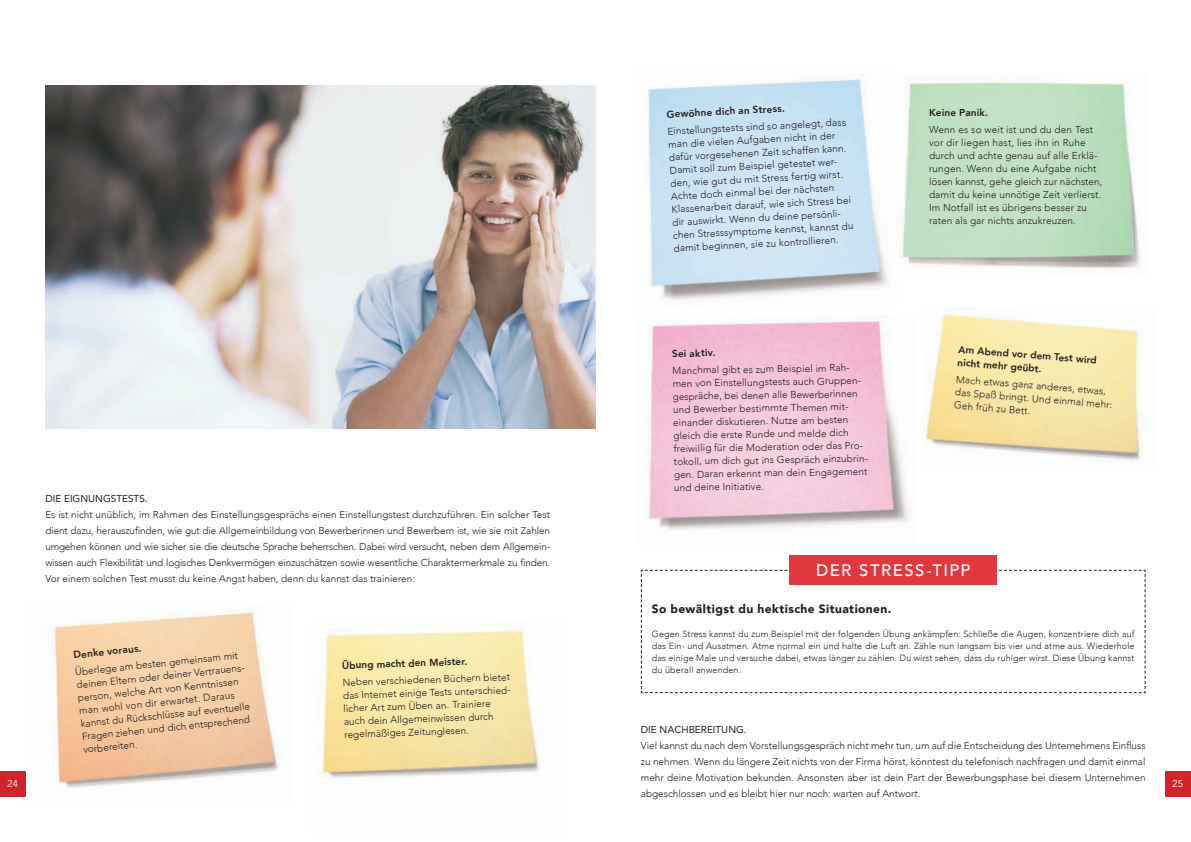
<style>
.page{position:relative;width:1191px;height:842px;background:#fff}
.page>*{position:absolute;margin:0;border:0;box-sizing:border-box;transform-origin:0 0}
.t1{font:500 16.6px "Avenir";letter-spacing:.085em;color:#fff}
.t2{font:900 12px "Avenir";letter-spacing:.035em;color:#231f20}
.t3{font:300 10px/13px "Avenir";letter-spacing:.01em;color:#231f20}
.t4{font:800 10px/13.2px "Avenir";letter-spacing:.01em;color:#231f20}
.t5{font:10px "Avenir";color:#231f20}
.t6{font:10px "Avenir";color:#fff}
.t7{font:300 9px/12px "Avenir";letter-spacing:.01em;color:#231f20;text-align:justify}
</style>
<div class="page">
<div style="left:1165px;top:771px;width:26px;height:26px;background:#d1232a"></div>
<div style="left:0;top:771px;width:26px;height:26px;background:#d1232a"></div>
<svg style="left:640px;top:569px;width:506px;height:125px"></svg>
<img style="left:53px;top:612px;width:225px;height:176px">
<img style="left:322px;top:630px;width:217px;height:148px">
<img style="left:924px;top:313px;width:217px;height:148px">
<img style="left:45px;top:85px;width:550px;height:344px">
<div style="left:789px;top:556px;width:208px;height:29px;background:#e1373d"></div>
<img style="left:648px;top:78px;width:240px;height:223px">
<img style="left:648px;top:320px;width:261px;height:210px">
<img style="left:902px;top:82px;width:238px;height:187px">
<p class="t5" style="left:45px;top:490px;width:104px">DIE EIGNUNGSTESTS.</p>
<p class="t3" style="left:45px;top:506px;width:506px;line-height:16px;text-align:justify">Es ist nicht unüblich, im Rahmen des Einstellungsgesprächs einen Einstellungstest durchzuführen. Ein solcher Test dient dazu, herauszufinden, wie gut die Allgemeinbildung von Bewerberinnen und Bewerbern ist, wie sie mit Zahlen umgehen können und wie sicher sie die deutsche Sprache beherrschen. Dabei wird versucht, neben dem Allgemein&shy;wissen auch Flexibilität und logisches Denkvermögen einzuschätzen sowie wesentliche Charaktermerkmale zu finden.<br>Vor einem solchen Test musst du keine Angst haben, denn du kannst das trainieren:</p>
<p class="t4" style="left:666px;top:108px;width:120px;rotate:-3deg">Gewöhne dich an Stress.</p>
<p class="t3" style="left:667px;top:125px;width:182px;rotate:-3deg">Einstellungstests sind so angelegt, dass man die vielen Aufgaben nicht in der dafür vorgesehenen Zeit schaffen kann.<br>Damit soll zum Beispiel getestet wer&shy;den, wie gut du mit Stress fertig wirst.<br>Achte doch einmal bei der nächsten Klassenarbeit darauf, wie sich Stress bei dir auswirkt. Wenn du deine persönli&shy;chen Stresssymptome kennst, kannst du damit beginnen, sie zu kontrollieren.</p>
<p class="t4" style="left:672px;top:347px;width:45px;rotate:-1deg">Sei aktiv.</p>
<p class="t3" style="left:672px;top:364px;width:197px;rotate:-1deg">Manchmal gibt es zum Beispiel im Rah&shy;men von Einstellungstests auch Gruppen&shy;gespräche, bei denen alle Bewerberinnen und Bewerber bestimmte Themen mit&shy;einander diskutieren. Nutze am besten gleich die erste Runde und melde dich freiwillig für die Moderation oder das Pro&shy;tokoll, um dich gut ins Gespräch einzubrin&shy;gen. Daran erkennt man dein Engagement und deine Initiative.</p>
<p class="t4" style="left:929px;top:106px;width:60px">Keine Panik.</p>
<p class="t3" style="left:929px;top:123px;width:175px">Wenn es so weit ist und du den Test vor dir liegen hast, lies ihn in Ruhe durch und achte genau auf alle Erklä&shy;rungen. Wenn du eine Aufgabe nicht lösen kannst, gehe gleich zur nächsten, damit du keine unnötige Zeit verlierst.<br>Im Notfall ist es übrigens besser zu raten als gar nichts anzukreuzen.</p>
<p class="t4" style="left:959px;top:342px;width:140px;rotate:5deg">Am Abend vor dem Test wird nicht mehr geübt.</p>
<p class="t3" style="left:956px;top:372px;width:159px;rotate:5deg">Mach etwas ganz anderes, etwas, das Spaß bringt. Und einmal mehr:<br>Geh früh zu Bett.</p>
<h1 class="t1" style="left:816px;top:556px;width:156px">DER STRESS-TIPP</h1>
<p class="t2" style="left:652px;top:598px;width:241px">So bewältigst du hektische Situationen.</p>
<p class="t7" style="left:652px;top:628px;width:484px">Gegen Stress kannst du zum Beispiel mit der folgenden Übung ankämpfen: Schließe die Augen, konzentriere dich auf das Ein- und Ausatmen. Atme normal ein und halte die Luft an. Zähle nun langsam bis vier und atme aus. Wiederhole das einige Male und versuche dabei, etwas länger zu zählen. Du wirst sehen, dass du ruhiger wirst. Diese Übung kannst du überall anwenden.</p>
<p class="t4" style="left:73px;top:648px;width:70px;rotate:-6deg">Denke voraus.</p>
<p class="t3" style="left:74px;top:666px;width:172px;rotate:-6deg">Überlege am besten gemeinsam mit deinen Eltern oder deiner Vertrauens&shy;person, welche Art von Kenntnissen man wohl von dir erwartet. Daraus kannst du Rückschlüsse auf eventuelle<br>Fragen ziehen und dich entsprechend vorbereiten.</p>
<p class="t4" style="left:342px;top:659px;width:127px;rotate:-2deg">Übung macht den Meister.</p>
<p class="t3" style="left:342px;top:676px;width:171px;rotate:-2deg">Neben verschiedenen Büchern bietet das Internet einige Tests unterschied&shy;licher Art zum Üben an. Trainiere auch dein Allgemeinwissen durch regelmäßiges Zeitunglesen.</p>
<p class="t5" style="left:641px;top:721px;width:107px">DIE NACHBEREITUNG.</p>
<p class="t3" style="left:641px;top:737px;width:506px;line-height:16px;text-align:justify">Viel kannst du nach dem Vorstellungsgespräch nicht mehr tun, um auf die Entscheidung des Unternehmens Einfluss zu nehmen. Wenn du längere Zeit nichts von der Firma hörst, könntest du telefonisch nachfragen und damit einmal mehr deine Motivation bekunden. Ansonsten aber ist dein Part der Bewerbungsphase bei diesem Unternehmen abgeschlossen und es bleibt hier nur noch: warten auf Antwort.</p>
<p class="t6" style="left:7px;top:778px;width:13px">24</p>
<p class="t6" style="left:1172px;top:778px;width:13px">25</p>
</div>
